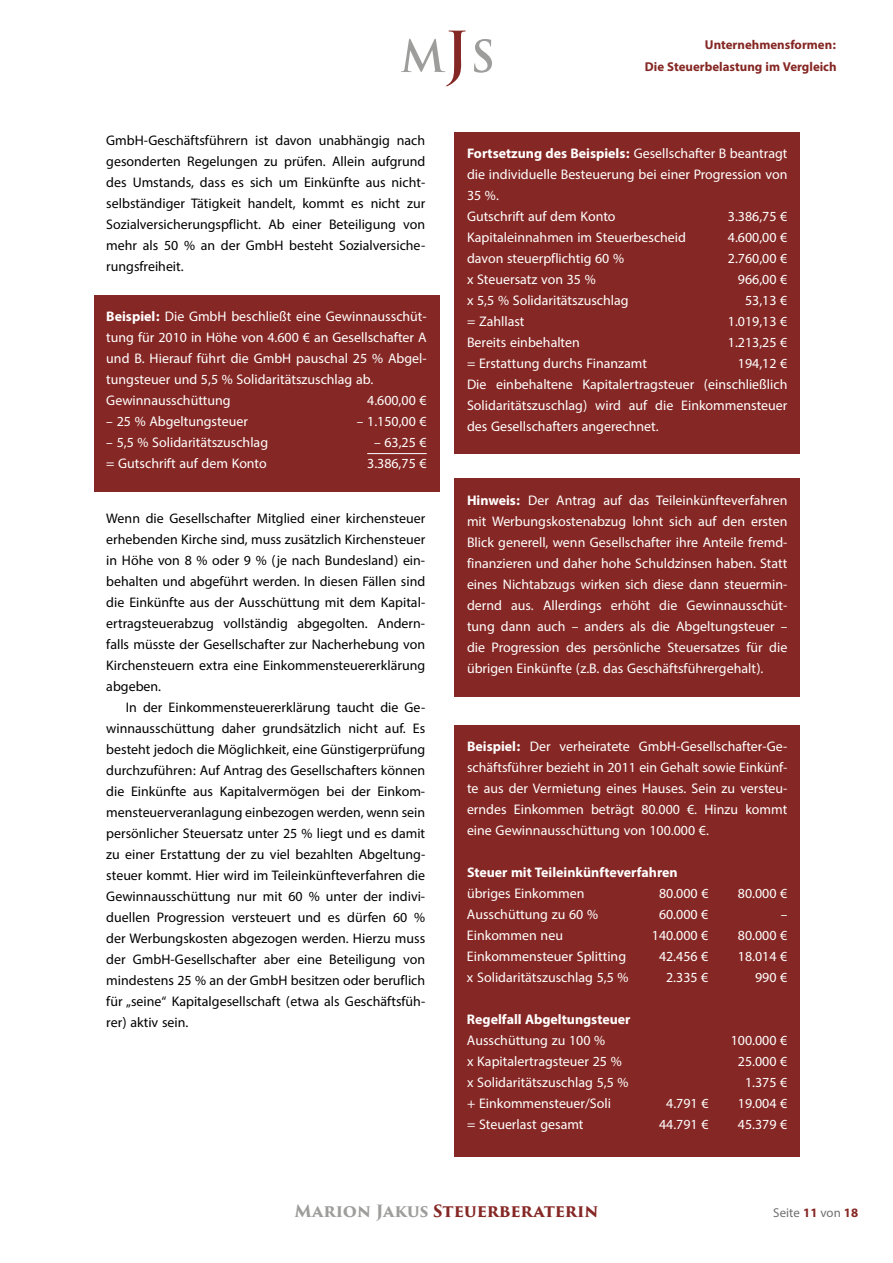
<style>
.page{position:relative;width:893px;height:1263px;background:#fff}
.page>*{position:absolute;margin:0;border:0;box-sizing:border-box;transform-origin:0 0}
.t1{font:19.5px/21px "Myriad Arabic";color:#fff;text-align:justify}
.t2{font:19.5px/21px "Myriad Arabic";color:#000;text-align:justify}
.t3{font:700 19.5px "Myriad Arabic";color:#fff}
.t4{font:700 18px/21.6px "Myriad Arabic";color:#852724;text-align:right}
.t5{font:18px "Myriad Arabic";color:#706f6f}
.t6{font:700 16.5px "Trajan Pro 3";letter-spacing:-.01em;color:#852724}
.s1{font-weight:700}
.s2{color:#9d9d9c}
.s3{font-weight:700;color:#852724}
</style>
<div class="page">
<svg style="left:401px;top:31px;width:65px;height:55px"></svg>
<svg style="left:474px;top:39px;width:18px;height:34px"></svg>
<div style="left:94px;top:295px;width:345px;height:197px;background:#852724"></div>
<hr style="left:367px;top:453px;width:60px;height:1px;background:#fff">
<div style="left:454px;top:132px;width:346px;height:321px;background:#852724"></div>
<div style="left:454px;top:725px;width:346px;height:432px;background:#852724"></div>
<div style="left:454px;top:479px;width:346px;height:218px;background:#852724"></div>
<p class="t2" style="left:106px;top:130px;width:320px">GmbH-Geschäftsführern ist davon unabhängig nach gesonderten Regelungen zu prüfen. Allein aufgrund des Umstands, dass es sich um Einkünfte aus nicht&shy;selbständiger Tätigkeit handelt, kommt es nicht zur Sozialversicherungspflicht. Ab einer Beteiligung von mehr als 50 % an der GmbH besteht Sozialversiche&shy;rungsfreiheit.</p>
<p class="t1" style="left:106px;top:306px;width:322px;text-align:left"><span class="s1">Beispiel:</span> Die GmbH beschließt eine Gewinnausschüt&shy;tung für 2010 in Höhe von 4.600 € an Gesellschafter A und B. Hierauf führt die GmbH pauschal 25 % Abgel&shy;tungsteuer und 5,5 % Solidaritätszuschlag ab.<br>Gewinnausschüttung</p>
<p class="t1" style="left:367px;top:390px;width:61px">4.600,00 €</p>
<p class="t1" style="left:106px;top:411px;width:143px">– 25 % Abgeltungsteuer</p>
<p class="t1" style="left:357px;top:411px;width:71px">– 1.150,00 €</p>
<p class="t1" style="left:106px;top:432px;width:163px">– 5,5 % Solidaritätszuschlag</p>
<p class="t1" style="left:374px;top:432px;width:54px">– 63,25 €</p>
<p class="t1" style="left:106px;top:453px;width:162px">= Gutschrift auf dem Konto</p>
<p class="t1" style="left:367px;top:453px;width:61px">3.386,75 €</p>
<p class="t2" style="left:106px;top:508px;width:320px">Wenn die Gesellschafter Mitglied einer kirchensteuer erhebenden Kirche sind, muss zusätzlich Kirchensteuer in Höhe von 8 % oder 9 % (je nach Bundesland) ein&shy;behalten und abgeführt werden. In diesen Fällen sind die Einkünfte aus der Ausschüttung mit dem Kapital&shy;ertragsteuerabzug vollständig abgegolten. Andern&shy;falls müsste der Gesellschafter zur Nacherhebung von Kirchensteuern extra eine Einkommensteuererklärung abgeben.</p>
<p class="t2" style="left:106px;top:697px;width:320px;text-indent:19px">In der Einkommensteuererklärung taucht die Ge&shy;winnausschüttung daher grundsätzlich nicht auf. Es besteht jedoch die Möglichkeit, eine Günstigerprüfung durchzuführen: Auf Antrag des Gesellschafters können die Einkünfte aus Kapitalvermögen bei der Einkom&shy;mensteuerveranlagung einbezogen werden, wenn sein persönlicher Steuersatz unter 25 % liegt und es damit zu einer Erstattung der zu viel bezahlten Abgeltung&shy;steuer kommt. Hier wird im Teileinkünfteverfahren die Gewinnausschüttung nur mit 60 % unter der indivi&shy;duellen Progression versteuert und es dürfen 60 % der Werbungskosten abgezogen werden. Hierzu muss der GmbH-Gesellschafter aber eine Beteiligung von mindestens 25 % an der GmbH besitzen oder beruflich für „seine“ Kapitalgesellschaft (etwa als Geschäftsfüh&shy;rer) aktiv sein.</p>
<p class="t4" style="left:645px;top:32px;width:193px">Unternehmensformen:<br>Die Steuerbelastung im Vergleich</p>
<p class="t1" style="left:467px;top:143px;width:322px;text-align:left"><span class="s1">Fortsetzung des Beispiels:</span> Gesellschafter B beantragt die individuelle Besteuerung bei einer Progression von 35 %.<br>Gutschrift auf dem Konto</p>
<p class="t1" style="left:728px;top:206px;width:61px">3.386,75 €</p>
<p class="t1" style="left:467px;top:227px;width:221px">Kapitaleinnahmen im Steuerbescheid</p>
<p class="t1" style="left:728px;top:227px;width:61px">4.600,00 €</p>
<p class="t1" style="left:467px;top:248px;width:159px">davon steuerpflichtig 60 %</p>
<p class="t1" style="left:728px;top:248px;width:61px">2.760,00 €</p>
<p class="t1" style="left:467px;top:269px;width:130px">x Steuersatz von 35 %</p>
<p class="t1" style="left:738px;top:269px;width:51px">966,00 €</p>
<p class="t1" style="left:467px;top:290px;width:163px">x 5,5 % Solidaritätszuschlag</p>
<p class="t1" style="left:745px;top:290px;width:44px">53,13 €</p>
<p class="t1" style="left:467px;top:311px;width:59px">= Zahllast</p>
<p class="t1" style="left:728px;top:311px;width:61px">1.019,13 €</p>
<p class="t1" style="left:467px;top:332px;width:114px">Bereits einbehalten</p>
<p class="t1" style="left:728px;top:332px;width:61px">1.213,25 €</p>
<p class="t1" style="left:467px;top:353px;width:182px">= Erstattung durchs Finanzamt</p>
<p class="t1" style="left:467px;top:353px;width:322px;text-indent:271px">194,12 € Die einbehaltene Kapitalertragsteuer (einschließlich Solidaritätszuschlag) wird auf die Einkommensteuer des Gesellschafters angerechnet.</p>
<p class="t1" style="left:467px;top:490px;width:322px"><span class="s1">Hinweis:</span> Der Antrag auf das Teileinkünfteverfahren mit Werbungskostenabzug lohnt sich auf den ersten Blick generell, wenn Gesellschafter ihre Anteile fremd&shy;finanzieren und daher hohe Schuldzinsen haben. Statt eines Nichtabzugs wirken sich diese dann steuermin&shy;dernd aus. Allerdings erhöht die Gewinnausschüt&shy;tung dann auch – anders als die Abgeltungsteuer – die Progression des persönliche Steuersatzes für die übrigen Einkünfte (z.B. das Geschäftsführergehalt).</p>
<p class="t1" style="left:467px;top:736px;width:322px"><span class="s1">Beispiel:</span> Der verheiratete GmbH-Gesellschafter-Ge&shy;schäftsführer bezieht in 2011 ein Gehalt sowie Einkünf&shy;te aus der Vermietung eines Hauses. Sein zu versteu&shy;erndes Einkommen beträgt 80.000 €. Hinzu kommt eine Gewinnausschüttung von 100.000 €.</p>
<p class="t3" style="left:467px;top:859px;width:212px">Steuer mit Teileinkünfteverfahren</p>
<p class="t1" style="left:467px;top:883px;width:119px">übriges Einkommen</p>
<p class="t1" style="left:659px;top:883px;width:51px">80.000 €</p>
<p class="t1" style="left:738px;top:883px;width:51px">80.000 €</p>
<p class="t1" style="left:467px;top:904px;width:133px">Ausschüttung zu 60 %</p>
<p class="t1" style="left:659px;top:904px;width:51px">60.000 €</p>
<p class="t1" style="left:781px;top:904px;width:8px">–</p>
<p class="t1" style="left:467px;top:925px;width:97px">Einkommen neu</p>
<p class="t1" style="left:652px;top:925px;width:58px">140.000 €</p>
<p class="t1" style="left:738px;top:925px;width:51px">80.000 €</p>
<p class="t1" style="left:467px;top:946px;width:161px">Einkommensteuer Splitting</p>
<p class="t1" style="left:659px;top:946px;width:51px">42.456 €</p>
<p class="t1" style="left:738px;top:946px;width:51px">18.014 €</p>
<p class="t1" style="left:467px;top:967px;width:163px">x Solidaritätszuschlag 5,5 %</p>
<p class="t1" style="left:666px;top:967px;width:44px">2.335 €</p>
<p class="t1" style="left:755px;top:967px;width:34px">990 €</p>
<p class="t3" style="left:467px;top:1006px;width:165px">Regelfall Abgeltungsteuer</p>
<p class="t1" style="left:467px;top:1030px;width:140px">Ausschüttung zu 100 %</p>
<p class="t1" style="left:731px;top:1030px;width:58px">100.000 €</p>
<p class="t1" style="left:467px;top:1051px;width:156px">x Kapitalertragsteuer 25 %</p>
<p class="t1" style="left:738px;top:1051px;width:51px">25.000 €</p>
<p class="t1" style="left:467px;top:1072px;width:163px">x Solidaritätszuschlag 5,5 %</p>
<p class="t1" style="left:745px;top:1072px;width:44px">1.375 €</p>
<p class="t1" style="left:467px;top:1093px;width:146px">+ Einkommensteuer/Soli</p>
<p class="t1" style="left:666px;top:1093px;width:44px">4.791 €</p>
<p class="t1" style="left:738px;top:1093px;width:51px">19.004 €</p>
<p class="t1" style="left:467px;top:1114px;width:118px">= Steuerlast gesamt</p>
<p class="t1" style="left:659px;top:1114px;width:51px">44.791 €</p>
<p class="t1" style="left:738px;top:1114px;width:51px">45.379 €</p>
<p class="t6" style="left:295px;top:1199px;width:305px"><span class="s2">Marion Jakus</span> Steuerberaterin</p>
<p class="t5" style="left:773px;top:1201px;width:86px">Seite <span class="s3">11</span> von <span class="s3">18</span></p>
</div>
